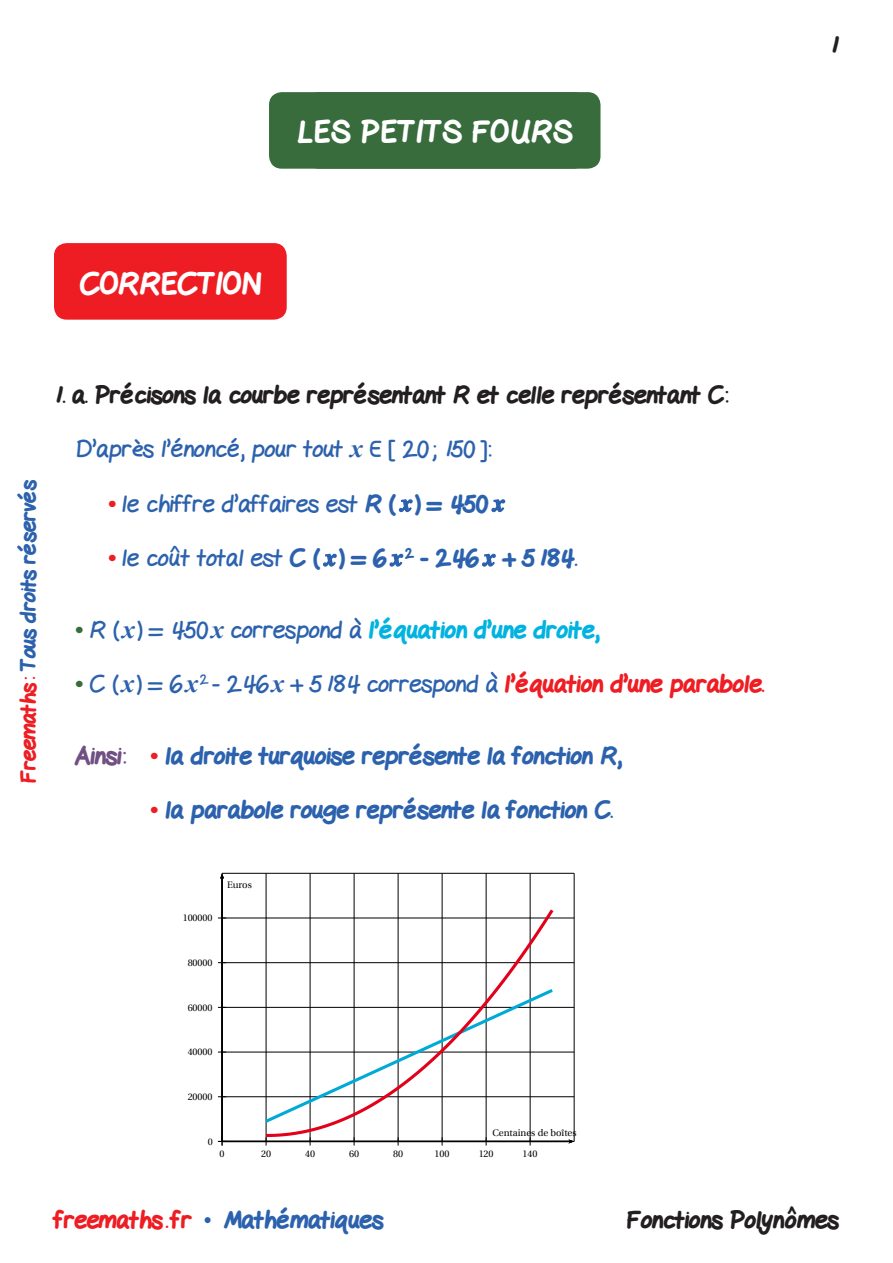
<style>
.page{position:relative;width:893px;height:1263px;background:#fff}
.page>*{position:absolute;margin:0;border:0;box-sizing:border-box;transform-origin:0 0}
.t1{font:800 30px "Gel Pen";color:#fff}
.t2{font:800 30px "Gel Pen";letter-spacing:.02em;color:#fff}
.Sous_titre-Cor{font:800 24px "Gel Pen";color:#2c62ad}
.Sous_titre-Cor-2{font:800 24px "Gel Pen";color:#231f20}
.Texte-Cor{font:24px "Gel Pen";color:#2c62ad}
.Sous_titre-Cor-3{font:24px "Gel Pen";color:#2c62ad}
.Sous_titre-Cor-4{font:800 24px "Gel Pen";color:#00b3e0}
.Texte-Cor-2{font:800 24px "Gel Pen";color:#2c62ad}
.t3{font:800 21px "Gel Pen";letter-spacing:-.01em;color:#2c62ad}
.t4{font:9.45px "Utopia";letter-spacing:-.005em;color:#000}
.s1{color:#ee1d23}
.s2{font-family:"Times New Roman";font-weight:700;font-style:italic;font-size:25.5px}
.s3{font-weight:800}
.s4{font-family:"Times New Roman";font-weight:700;color:#ee1d23}
.s5{font-weight:400}
.s6{font-family:"Times New Roman";font-weight:700;color:#386c3d}
.s7{font-weight:400;color:#2c62ad}
.s8{font-family:"Times New Roman";font-weight:700;font-style:italic;font-size:25.5px;color:#2c62ad}
.s9{font-weight:800;color:#ee1d23}
.s10{color:#704f83}
.s11{font-family:"Times New Roman";font-weight:400}
</style>
<div class="page">
<div style="left:54px;top:243px;width:233px;height:77px;background:#ee1d23;border-radius:13px"></div>
<svg style="left:398px;top:499px;width:15px;height:14px"></svg>
<svg style="left:491px;top:499px;width:15px;height:14px"></svg>
<svg style="left:323px;top:553px;width:14px;height:14px"></svg>
<svg style="left:389px;top:553px;width:15px;height:14px"></svg>
<svg style="left:482px;top:553px;width:14px;height:14px"></svg>
<hr style="left:266px;top:873px;width:1px;height:268px;background:#000">
<hr style="left:310px;top:873px;width:1px;height:268px;background:#000">
<hr style="left:354px;top:873px;width:1px;height:268px;background:#000">
<hr style="left:398px;top:873px;width:1px;height:268px;background:#000">
<hr style="left:442px;top:873px;width:1px;height:268px;background:#000">
<hr style="left:486px;top:873px;width:1px;height:268px;background:#000">
<hr style="left:530px;top:873px;width:1px;height:268px;background:#000">
<hr style="left:574px;top:873px;width:1px;height:268px;background:#000">
<hr style="left:222px;top:1096px;width:352px;height:1px;background:#000">
<hr style="left:222px;top:1052px;width:352px;height:1px;background:#000">
<hr style="left:222px;top:1007px;width:352px;height:1px;background:#000">
<hr style="left:222px;top:962px;width:352px;height:1px;background:#000">
<hr style="left:222px;top:918px;width:352px;height:1px;background:#000">
<hr style="left:222px;top:873px;width:352px;height:1px;background:#000">
<svg style="left:218px;top:1140px;width:8px;height:5px"></svg>
<svg style="left:220px;top:873px;width:4px;height:6px"></svg>
<hr style="left:221px;top:877px;width:2px;height:264px;background:#000">
<svg style="left:568px;top:1139px;width:6px;height:4px"></svg>
<hr style="left:222px;top:1141px;width:349px;height:1px;background:#000">
<svg style="left:263px;top:906px;width:293px;height:232px"></svg>
<div style="left:269px;top:92px;width:331px;height:77px;background:#386c3d;border-radius:13px"></div>
<p class="t2" style="left:297px;top:109px;width:277px">LES PETITS FOURS</p>
<p class="t1" style="left:406px;top:109px;width:83px">TITRE</p>
<p class="Sous_titre-Cor-2" style="left:830px;top:26px;width:10px">1</p>
<p class="t1" style="left:80px;top:260px;width:183px">CORRECTION</p>
<p class="t3" style="left:12px;top:783px;width:305px;rotate:-90deg"><span class="s1">Freemaths:</span> Tous droits réservés</p>
<p class="Sous_titre-Cor-2" style="left:54px;top:376px;width:676px">1. a. Précisons la courbe représentant R et celle représentant C:</p>
<p class="Texte-Cor" style="left:75px;top:429px;width:417px">D’après l’énoncé, pour tout <span class="s2">x</span> <span class="s3">ı</span> [ 20 ; 150 ]:</p>
<p class="Texte-Cor" style="left:108px;top:484px;width:382px"><span class="s4">•</span> le chiffre d’affaires est <span class="s3">R ( ) = 450</span></p>
<p class="Texte-Cor-2" style="left:108px;top:539px;width:471px"><span class="s4">•</span> <span class="s5">le coût total est</span> C ( ) = 6 <sup>2</sup> - 246 + 5184.</p>
<p class="Sous_titre-Cor-4" style="left:75px;top:611px;width:526px"><span class="s6">•</span> <span class="s7">R (</span><span class="s8">x</span><span class="s7">) = 450</span><span class="s8">x</span> <span class="s7">correspond à</span> l’équation d’une droite,</p>
<p class="Sous_titre-Cor-3" style="left:75px;top:664px;width:691px"><span class="s6">•</span> C (<span class="s2">x</span>) = 6<span class="s2">x</span><sup>2</sup> - 246<span class="s2">x</span> + 5 184 correspond à <span class="s9">l’équation d’une parabole.</span></p>
<p class="Sous_titre-Cor" style="left:75px;top:737px;width:548px"><span class="s10">Ainsi:</span> <span class="s4">•</span> la droite turquoise représente la fonction R,</p>
<p class="Sous_titre-Cor" style="left:150px;top:791px;width:464px"><span class="s4">•</span> la parabole rouge représente la fonction C.</p>
<p class="t4" style="left:183px;top:913px;width:31px">100000</p>
<p class="t4" style="left:188px;top:957px;width:26px">80000</p>
<p class="t4" style="left:188px;top:1002px;width:26px">60000</p>
<p class="t4" style="left:188px;top:1047px;width:26px">40000</p>
<p class="t4" style="left:188px;top:1091px;width:26px">20000</p>
<p class="t4" style="left:227px;top:879px;width:26px">Euros</p>
<p class="t4" style="left:208px;top:1136px;width:7px">0</p>
<p class="t4" style="left:493px;top:1128px;width:86px">Centaines de boîtes</p>
<p class="t4" style="left:220px;top:1149px;width:7px">0</p>
<p class="t4" style="left:261px;top:1149px;width:11px">20</p>
<p class="t4" style="left:305px;top:1149px;width:11px">40</p>
<p class="t4" style="left:349px;top:1149px;width:11px">60</p>
<p class="t4" style="left:393px;top:1149px;width:11px">80</p>
<p class="t4" style="left:435px;top:1149px;width:16px">100</p>
<p class="t4" style="left:479px;top:1149px;width:16px">120</p>
<p class="t4" style="left:523px;top:1149px;width:16px">140</p>
<p class="Sous_titre-Cor" style="left:54px;top:1201px;width:331px"><span class="s1">freemaths . fr</span> <span class="s11">•</span> Mathématiques</p>
<p class="Sous_titre-Cor-2" style="left:627px;top:1201px;width:214px">Fonctions Polynômes</p>
</div>
